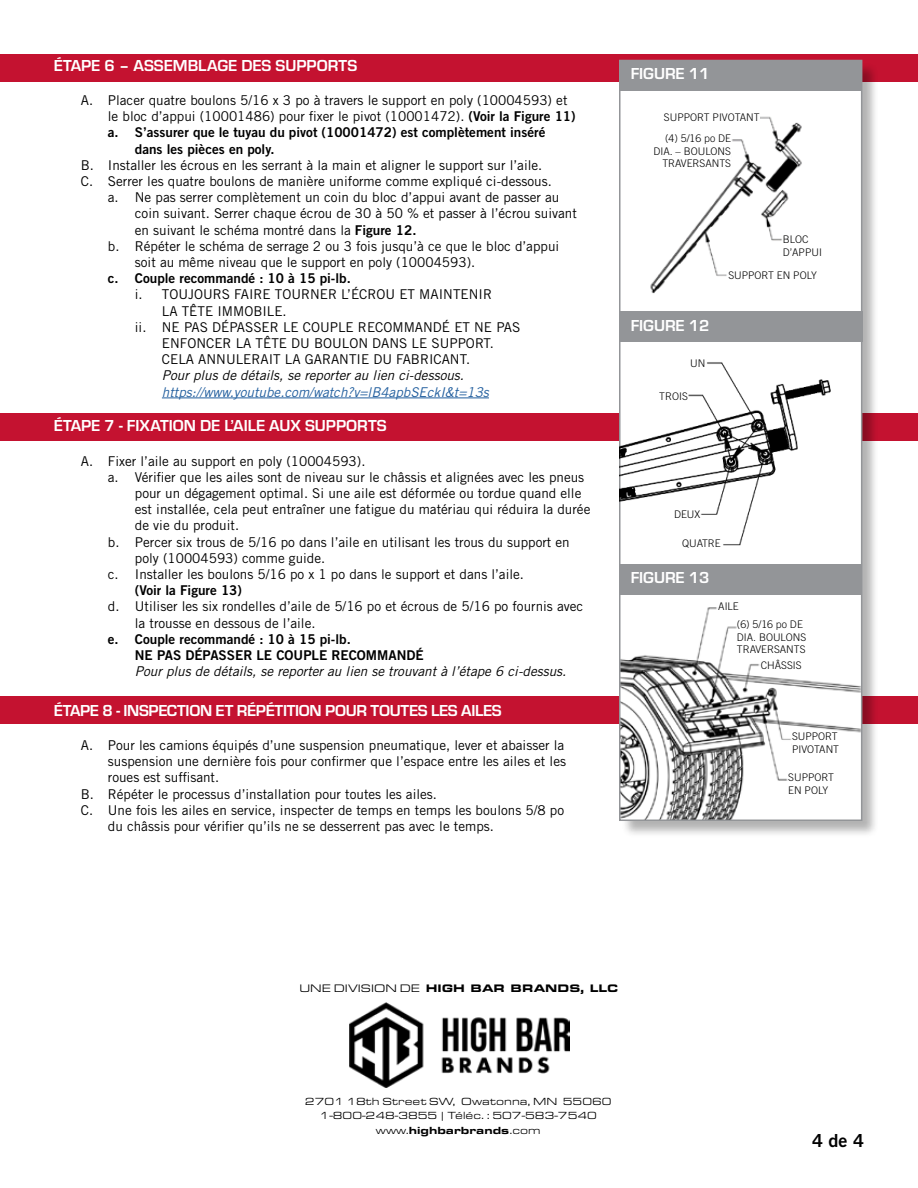
<style>
.page{position:relative;width:918px;height:1188px;background:#fff}
.page>*{position:absolute;margin:0;border:0;box-sizing:border-box;transform-origin:0 0}
.t1{font:18px "Trade Gothic LT Std Bd 2";color:#000}
.t2{font:700 16.5px "Eurostile";letter-spacing:-.005em;color:#fff}
.t3{font:13.5px/16.2px "Trade Gothic LT Std";color:#000}
.t4{font:13.5px/16.2px "Trade Gothic LT Std Bd 2";color:#000}
.t5{font:italic 13.5px "Trade Gothic LT Std";color:#000}
.t6{font:italic 13.5px "Trade Gothic LT Std";color:#215e9e}
.t7{font:900 11.25px "Eurostile Ext";color:#000}
.t8{font:10.65px/14.2px "Eurostile Ext";color:#000;text-align:center}
.t9{font:300 10.5px/12.6px "Trade Gothic LT Std";color:#000}
.s1{font-family:"Trade Gothic LT Std Bd 2"}
.s2{font-weight:400}
.s3{font-weight:900}
</style>
<div class="page">
<div style="left:0;top:413px;width:918px;height:27px;background:#c41230"></div>
<div style="left:0;top:696px;width:918px;height:28px;background:#c41230"></div>
<div style="left:0;top:54px;width:918px;height:28px;background:#c41230"></div>
<hr style="left:162px;top:398px;width:327px;height:1px;background:#215e9e">
<div style="left:621px;top:62px;width:259px;height:775px;background:#000;opacity:.3"></div>
<div style="left:620px;top:60px;width:242px;height:760px;background:#fff"></div>
<img style="left:622px;top:594px;width:237px;height:224px">
<div style="left:619px;top:60px;width:243px;height:31px;background:#939598"></div>
<div style="left:620px;top:312px;width:242px;height:30px;background:#939598"></div>
<div style="left:620px;top:564px;width:242px;height:30px;background:#939598"></div>
<div style="left:619px;top:60px;width:243px;height:761px;border:2px solid #939598"></div>
<img style="left:620px;top:347px;width:211px;height:213px">
<img style="left:650px;top:116px;width:152px;height:178px">
<div style="left:638px;top:108px;width:122px;height:17px;background:#fff"></div>
<div style="left:626px;top:133px;width:105px;height:36px;background:#fff"></div>
<div style="left:728px;top:260px;width:118px;height:30px;background:#fff"></div>
<div style="left:783px;top:230px;width:66px;height:31px;background:#fff"></div>
<div style="left:658px;top:351px;width:47px;height:24px;background:#fff"></div>
<div style="left:630px;top:384px;width:58px;height:24px;background:#fff"></div>
<div style="left:642px;top:500px;width:58px;height:27px;background:#fff"></div>
<div style="left:663px;top:530px;width:58px;height:27px;background:#fff"></div>
<div style="left:718px;top:603px;width:62px;height:11px;background:#fff"></div>
<div style="left:737px;top:620px;width:100px;height:36px;background:#fff"></div>
<div style="left:761px;top:659px;width:49px;height:13px;background:#fff"></div>
<div style="left:792px;top:733px;width:61px;height:34px;background:#fff"></div>
<div style="left:788px;top:774px;width:65px;height:38px;background:#fff"></div>
<img style="left:349px;top:1002px;width:221px;height:85px">
<p class="t2" style="left:54px;top:53px;width:305px">ÉTAPE 6 – ASSEMBLAGE DES SUPPORTS</p>
<p class="t3" style="left:108px;top:92px;width:469px;text-indent:-27px">A. Placer quatre boulons 5/16 x 3 po à travers le support en poly (10004593) et le bloc d’appui (10001486) pour fixer le pivot (10001472). <span class="s1">(Voir la Figure 11)</span></p>
<p class="t4" style="left:135px;top:124px;width:412px;text-indent:-27px">a. S’assurer que le tuyau du pivot (10001472) est complètement inséré dans les pièces en poly.</p>
<p class="t3" style="left:81px;top:157px;width:463px">B. Installer les écrous en les serrant à la main et aligner le support sur l’aile.</p>
<p class="t3" style="left:81px;top:173px;width:472px">C. Serrer les quatre boulons de manière uniforme comme expliqué ci-dessous.</p>
<p class="t3" style="left:108px;top:189px;width:453px">a. Ne pas serrer complètement un coin du bloc d’appui avant de passer au</p>
<p class="t3" style="left:135px;top:205px;width:444px">coin suivant. Serrer chaque écrou de 30 à 50 % et passer à l’écrou suivant</p>
<p class="t3" style="left:135px;top:221px;width:283px">en suivant le schéma montré dans la <span class="s1">Figure 12.</span></p>
<p class="t3" style="left:108px;top:238px;width:453px">b. Répéter le schéma de serrage 2 ou 3 fois jusqu’à ce que le bloc d’appui</p>
<p class="t3" style="left:135px;top:254px;width:342px">soit au même niveau que le support en poly (10004593).</p>
<p class="t4" style="left:108px;top:270px;width:244px">c. Couple recommandé : 10 à 15 pi-lb.</p>
<p class="t3" style="left:135px;top:286px;width:359px">i. TOUJOURS FAIRE TOURNER L’ÉCROU ET MAINTENIR</p>
<p class="t3" style="left:162px;top:302px;width:126px">LA TÊTE IMMOBILE.</p>
<p class="t3" style="left:135px;top:319px;width:387px">ii. NE PAS DÉPASSER LE COUPLE RECOMMANDÉ ET NE PAS</p>
<p class="t3" style="left:162px;top:335px;width:333px">ENFONCER LA TÊTE DU BOULON DANS LE SUPPORT.</p>
<p class="t3" style="left:162px;top:351px;width:310px">CELA ANNULERAIT LA GARANTIE DU FABRICANT.</p>
<p class="t5" style="left:162px;top:367px;width:304px">Pour plus de détails, se reporter au lien ci-dessous.</p>
<p class="t6" style="left:162px;top:384px;width:329px">https://www.youtube.com/watch?v=lB4apbSEckI&amp;t=13s</p>
<p class="t2" style="left:54px;top:414px;width:334px">ÉTAPE 7 - FIXATION DE L’AILE AUX SUPPORTS</p>
<p class="t3" style="left:81px;top:452px;width:286px">A. Fixer l’aile au support en poly (10004593).</p>
<p class="t3" style="left:108px;top:469px;width:478px">a. Vérifier que les ailes sont de niveau sur le châssis et alignées avec les pneus</p>
<p class="t3" style="left:135px;top:485px;width:448px">pour un dégagement optimal. Si une aile est déformée ou tordue quand elle</p>
<p class="t3" style="left:135px;top:501px;width:457px">est installée, cela peut entraîner une fatigue du matériau qui réduira la durée</p>
<p class="t3" style="left:135px;top:517px;width:106px">de vie du produit.</p>
<p class="t3" style="left:108px;top:533px;width:463px">b. Percer six trous de 5/16 po dans l’aile en utilisant les trous du support en</p>
<p class="t3" style="left:135px;top:550px;width:192px">poly (10004593) comme guide.</p>
<p class="t3" style="left:108px;top:566px;width:418px">c. Installer les boulons 5/16 po x 1 po dans le support et dans l’aile.</p>
<p class="t4" style="left:135px;top:582px;width:109px">(Voir la Figure 13)</p>
<p class="t3" style="left:135px;top:598px;width:450px;text-indent:-27px">d. Utiliser les six rondelles d’aile de 5/16 po et écrous de 5/16 po fournis avec la trousse en dessous de l’aile.</p>
<p class="t4" style="left:135px;top:631px;width:290px;text-indent:-27px">e. Couple recommandé : 10 à 15 pi-lb.<br>NE PAS DÉPASSER LE COUPLE RECOMMANDÉ</p>
<p class="t5" style="left:135px;top:663px;width:433px">Pour plus de détails, se reporter au lien se trouvant à l’étape 6 ci-dessus.</p>
<p class="t2" style="left:54px;top:698px;width:449px">ÉTAPE 8 - INSPECTION ET RÉPÉTITION POUR TOUTES LES AILES</p>
<p class="t3" style="left:81px;top:737px;width:485px">A. Pour les camions équipés d’une suspension pneumatique, lever et abaisser la</p>
<p class="t3" style="left:108px;top:753px;width:460px">suspension une dernière fois pour confirmer que l’espace entre les ailes et les</p>
<p class="t3" style="left:108px;top:769px;width:113px">roues est suffisant.</p>
<p class="t3" style="left:81px;top:785px;width:358px">B. Répéter le processus d’installation pour toutes les ailes.</p>
<p class="t3" style="left:81px;top:802px;width:485px">C. Une fois les ailes en service, inspecter de temps en temps les boulons 5/8 po</p>
<p class="t3" style="left:108px;top:818px;width:388px">du châssis pour vérifier qu’ils ne se desserrent pas avec le temps.</p>
<p class="t2" style="left:631px;top:62px;width:80px">FIGURE 11</p>
<p class="t9" style="left:664px;top:106px;width:97px;line-height:21.8px">SUPPORT PIVOTANT (4) 5/16 po DE</p>
<p class="t9" style="left:653px;top:145px;width:79px;text-align:right">DIA. – BOULONS<br>TRAVERSANTS</p>
<p class="t9" style="left:783px;top:233px;width:41px">BLOC<br>D’APPUI</p>
<p class="t2" style="left:631px;top:314px;width:80px">FIGURE 12</p>
<p class="t9" style="left:690px;top:357px;width:17px">UN</p>
<p class="t9" style="left:659px;top:390px;width:30px">TROIS</p>
<p class="t9" style="left:728px;top:269px;width:90px">SUPPORT EN POLY</p>
<p class="t9" style="left:674px;top:508px;width:28px">DEUX</p>
<p class="t9" style="left:682px;top:537px;width:40px">QUATRE</p>
<p class="t2" style="left:631px;top:566px;width:80px">FIGURE 13</p>
<p class="t9" style="left:737px;top:598px;width:67px;line-height:17.7px;text-indent:-19px">AILE<br>(6) 5/16 po DE</p>
<p class="t9" style="left:737px;top:630px;width:71px">DIA. BOULONS<br>TRAVERSANTS</p>
<p class="t9" style="left:761px;top:659px;width:42px">CHÂSSIS</p>
<p class="t9" style="left:792px;top:730px;width:49px">SUPPORT<br>PIVOTANT</p>
<p class="t9" style="left:788px;top:771px;width:47px">SUPPORT<br>EN POLY</p>
<p class="t7" style="left:299px;top:980px;width:321px"><span class="s2">UNE DIVISION DE</span> HIGH BAR BRANDS, LLC</p>
<p class="t8" style="left:305px;top:1094px;width:308px">2701 18th Street SW, Owatonna, MN 55060<br>1-800-248-3855 | Téléc. : 507-583-7540 www.<span class="s3">highbarbrands</span>.com</p>
<h1 class="t1" style="left:812px;top:1129px;width:53px">4 de 4</h1>
</div>
